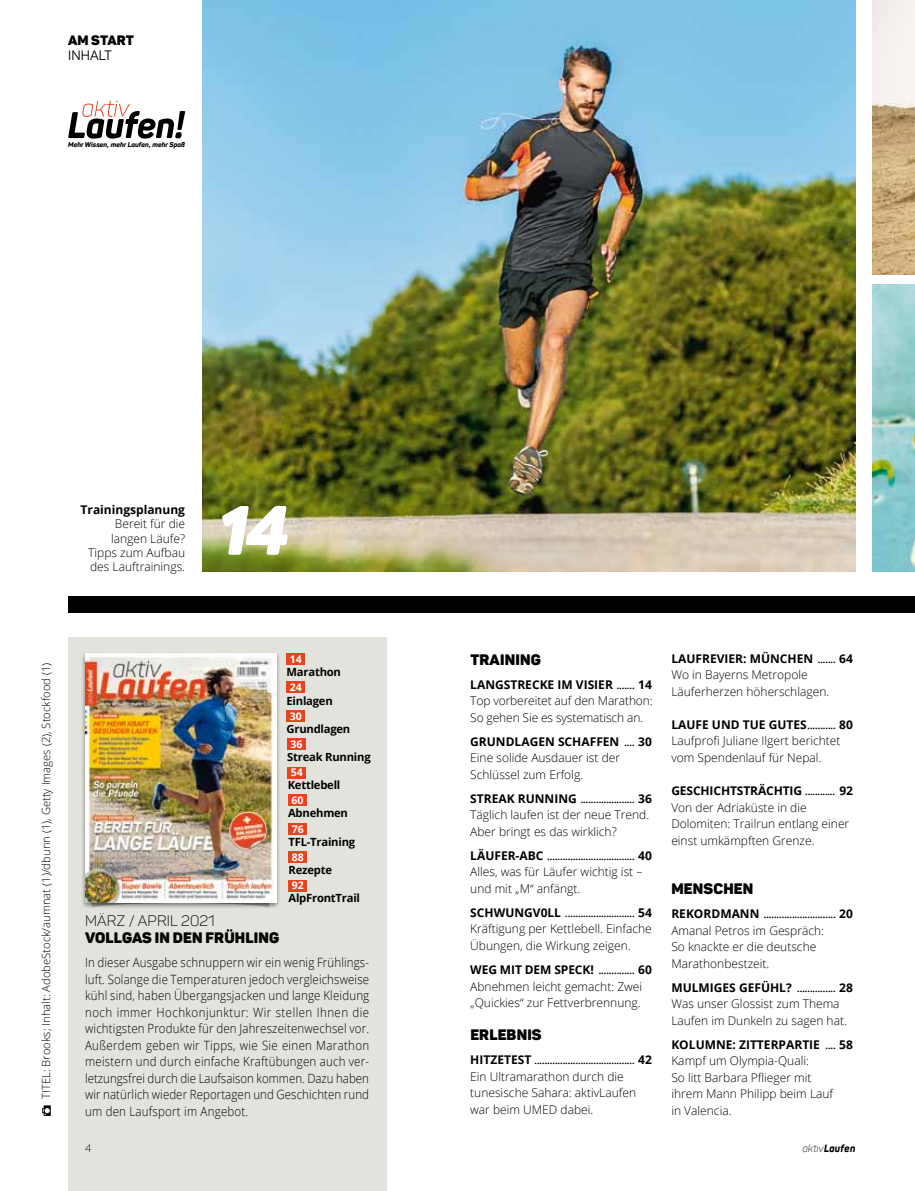
<style>
.page{position:relative;width:915px;height:1191px;background:#fff}
.page>*{position:absolute;margin:0;border:0;box-sizing:border-box;transform-origin:0 0}
.t1{font:68.55px "Panton Blackitalic Caps";color:#fff;scale:.95 1}
.t2{font:900 15px "Panton";letter-spacing:.01em;color:#000}
.t3{font:300 15px "Panton";letter-spacing:.01em;color:#000}
.t4{font:13.5px "Panton Black Caps";letter-spacing:.01em;color:#000}
.t5{font:13.5px "Panton";color:#000}
.t6{font:300 12.75px/16.5px "Open Sans";letter-spacing:.01em;color:#000;text-align:justify;scale:.9 1}
.t7{font:300 12px/16.5px "Open Sans";color:#000}
.t8{font:700 12px "Open Sans";color:#000}
.t9{font:700 11.25px "Open Sans";letter-spacing:-.02em;color:#000}
.t10{font:300 11.25px "Open Sans";color:#000}
.t11{font:700 10.5px "Open Sans";color:#fff}
.t12{font:italic 800 10.5px "Panton";letter-spacing:.03em;color:#000;scale:.92 1}
.t13{font:10.5px "Panton Light Caps";color:#000}
.t14{font:700 9px "Open Sans";color:#000}
.t15{font:italic 800 6.9px "Panton";color:#000}
.s1{font-weight:700}
.s2{font-weight:700;font-size:9px}
.s3{font-size:12px}
.s4{font-size:9px}
.s5{font-weight:300}
</style>
<div class="page">
<div style="left:68px;top:637px;width:318px;height:554px;background:#e3e3dd"></div>
<img style="left:872px;top:0;width:42px;height:274px">
<img style="left:872px;top:284px;width:42px;height:287px">
<img style="left:202px;top:0;width:653px;height:571px">
<div style="left:68px;top:596px;width:846px;height:16px;background:#000"></div>
<div style="left:81px;top:651px;width:200px;height:257px;background:#000;opacity:.5"></div>
<img style="left:85px;top:653px;width:191px;height:249px">
<div style="left:286px;top:653px;width:19px;height:11px;background:#e6441f"></div>
<div style="left:286px;top:682px;width:19px;height:11px;background:#e6441f"></div>
<div style="left:286px;top:710px;width:19px;height:11px;background:#e6441f"></div>
<svg style="left:42px;top:1105px;width:9px;height:11px"></svg>
<div style="left:287px;top:738px;width:19px;height:11px;background:#e6441f"></div>
<div style="left:287px;top:767px;width:19px;height:11px;background:#e6441f"></div>
<div style="left:288px;top:795px;width:18px;height:11px;background:#e6441f"></div>
<div style="left:288px;top:823px;width:19px;height:11px;background:#e6441f"></div>
<div style="left:288px;top:852px;width:19px;height:11px;background:#e6441f"></div>
<div style="left:288px;top:880px;width:19px;height:11px;background:#e6441f"></div>
<svg style="left:68px;top:101px;width:117px;height:38px"></svg>
<p class="t4" style="left:68px;top:31px;width:67px">AM START</p>
<p class="t5" style="left:68px;top:46px;width:45px">Inhalt</p>
<p class="t15" style="left:68px;top:140px;width:118px">Mehr Wissen, mehr Laufen, mehr Spaß</p>
<p class="t8" style="left:81px;top:501px;width:106px">TRAININGSPLANUNG</p>
<p class="t7" style="left:88px;top:516px;width:98px;line-height:14.2px;text-align:right">Bereit für die langen Läufe?<br>Tipps zum Aufbau des Lauftrainings.</p>
<h1 class="t1" style="left:219px;top:486px;width:75px">14</h1>
<p class="t10" style="left:38px;top:1099px;width:438px;rotate:-90deg">TITEL: Brooks; Inhalt: AdobeStock/aumnat (1)/dbunn (1), Getty Images (2), Stockfood (1)</p>
<p class="t7" style="left:671px;top:650px;width:183px"><span class="s1">LAUFREVIER: MÜ NCH EN</span> <span class="s2">.......</span> <span class="s1">64<br></span>Wo in Bayerns Metropole<br>Läuferherzen höherschlagen.</p>
<p class="t7" style="left:671px;top:716px;width:183px"><span class="s1">LAUFE UND TUE GUTES</span> <span class="s2">...........</span> <span class="s1">80<br></span>Laufprofi Juliane Ilgert berichtet vom Spendenlauf für Nepal.</p>
<p class="t8" style="left:671px;top:782px;width:58px">GESCH ICHTSTR</p>
<p class="t14" style="left:757px;top:785px;width:96px"><span class="s3">ÄCHTIG</span> ............ <span class="s3">92</span></p>
<p class="t7" style="left:671px;top:798px;width:179px">Von der Adriaküste in die<br>Dolomiten: Trailrun entlang einer einst umkämpften Grenze.</p>
<p class="t2" style="left:671px;top:879px;width:83px">MENSCHEN</p>
<p class="t8" style="left:671px;top:905px;width:42px">REKORDMA</p>
<p class="t14" style="left:739px;top:908px;width:114px"><span class="s3">NN</span> ............................ <span class="s3">20</span></p>
<p class="t7" style="left:671px;top:921px;width:154px">Amanal Petros im Gespräch:<br>So knackte er die deutsche<br>Marathonbestzeit.</p>
<p class="t8" style="left:671px;top:978px;width:92px">MULMIGES GEFÜHL</p>
<p class="t14" style="left:785px;top:982px;width:68px"><span class="s3">?</span> ............... <span class="s3">28</span></p>
<p class="t7" style="left:671px;top:995px;width:177px">Was unser Glossist zum Thema<br>Laufen im Dunkeln zu sagen hat.</p>
<p class="t8" style="left:671px;top:1035px;width:108px">KOLUM NE: ZITTERPART</p>
<p class="t8" style="left:809px;top:1035px;width:45px">IE <span class="s4">....</span> 58</p>
<p class="t7" style="left:671px;top:1052px;width:163px">Kampf um Olympia-Quali:<br>So litt Barbara Pflieger mit ihrem Mann Philipp beim Lauf in Valencia.</p>
<p class="t2" style="left:470px;top:650px;width:72px">TRAINING</p>
<p class="t8" style="left:470px;top:676px;width:34px">LANGSTR</p>
<p class="t11" style="left:290px;top:651px;width:13px">14</p>
<p class="t9" style="left:286px;top:663px;width:56px">MARATHON</p>
<p class="t11" style="left:290px;top:680px;width:13px">24</p>
<p class="t9" style="left:286px;top:693px;width:48px">EINLAGEN</p>
<p class="t11" style="left:290px;top:708px;width:13px">30</p>
<p class="t9" style="left:286px;top:721px;width:65px">GRUNDLAGEN</p>
<p class="t7" style="left:470px;top:676px;width:184px;text-align:justify;text-indent:55px"><span class="s1">ECKE IM VISIER</span> <span class="s2">.......</span> <span class="s1">14<br></span>Top vorbereitet auf den Marathon:<br>So gehen Sie es systematisch an.</p>
<p class="t8" style="left:470px;top:733px;width:45px">GRUNDLAG</p>
<p class="t8" style="left:538px;top:733px;width:43px">EN SCHAFF</p>
<p class="t7" style="left:470px;top:733px;width:183px;text-indent:133px"><span class="s1">EN</span> <span class="s2">....</span> <span class="s1">30<br></span>Eine solide Ausdauer ist der<br>Schlüssel zum Erfolg.</p>
<p class="t14" style="left:470px;top:793px;width:183px"><span class="s3">STREAK RUNNING</span> ..................... <span class="s3">36</span></p>
<p class="t7" style="left:470px;top:806px;width:180px">Täglich laufen ist der neue Trend.<br>Aber bringt es das wirklich?</p>
<p class="t14" style="left:470px;top:850px;width:183px"><span class="s3">LÄUFER-ABC</span> .................................. <span class="s3">40</span></p>
<p class="t7" style="left:470px;top:863px;width:174px">Alles, was für Läufer wichtig ist – und mit „M“ anfängt.</p>
<p class="t14" style="left:470px;top:907px;width:183px"><span class="s3">SCHWUNGV0LL</span> ........................... <span class="s3">54</span></p>
<p class="t7" style="left:470px;top:920px;width:183px">Kräftigung per Kettlebell. Einfache<br>Übungen, die Wirkung zeigen.</p>
<p class="t7" style="left:470px;top:961px;width:183px"><span class="s1">WEG M IT DEM SPECK!</span> <span class="s2">..............</span> <span class="s1">60<br></span>Abnehmen leicht gemacht: Zwei „Quickies“ zur Fettverbrennung.</p>
<p class="t2" style="left:470px;top:1025px;width:73px">ERLEBNIS</p>
<p class="t14" style="left:470px;top:1054px;width:183px"><span class="s3">HITZETEST</span> ....................................... <span class="s3">42</span></p>
<p class="t7" style="left:470px;top:1067px;width:167px">Ein Ultramarathon durch die tunesische Sahara: aktivLaufen war beim UMED dabei.</p>
<p class="t11" style="left:290px;top:736px;width:13px">36</p>
<p class="t9" style="left:287px;top:748px;width:85px">STREAK RUNNING</p>
<p class="t11" style="left:291px;top:765px;width:13px">54</p>
<p class="t9" style="left:287px;top:777px;width:54px">KETTLEBELL</p>
<p class="t11" style="left:291px;top:792px;width:13px">60</p>
<p class="t9" style="left:288px;top:805px;width:61px">ABNEHMEN</p>
<p class="t11" style="left:292px;top:821px;width:13px">76</p>
<p class="t11" style="left:292px;top:849px;width:13px">88</p>
<p class="t11" style="left:292px;top:878px;width:13px">92</p>
<p class="t9" style="left:288px;top:833px;width:68px">TFL-TRAINING</p>
<p class="t9" style="left:288px;top:862px;width:45px">REZEPTE</p>
<p class="t9" style="left:288px;top:890px;width:73px">ALPFRONTTRAIL</p>
<p class="t3" style="left:85px;top:911px;width:131px">MÄRZ / APRIL 2021</p>
<p class="t2" style="left:85px;top:927px;width:195px">VOLLGAS IN DEN FRÜHLING</p>
<p class="t6" style="left:85px;top:954px;width:317px">In dieser Ausgabe schnuppern wir ein wenig Frühlings&shy;luft. Solange die Temperaturen jedoch vergleichsweise kühl sind, haben Übergangsjacken und lange Kleidung noch immer Hochkonjunktur: Wir stellen Ihnen die wichtigsten Produkte für den Jahreszeitenwechsel vor.<br>Außerdem geben wir Tipps, wie Sie einen Marathon meistern und durch einfache Kraftübungen auch ver&shy;letzungsfrei durch die Laufsaison kommen. Dazu haben wir natürlich wieder Reportagen und Geschichten rund um den Laufsport im Angebot.</p>
<p class="t13" style="left:85px;top:1142px;width:8px">4</p>
<p class="t12" style="left:802px;top:1142px;width:59px"><span class="s5">aktiv</span>Laufen</p>
</div>
